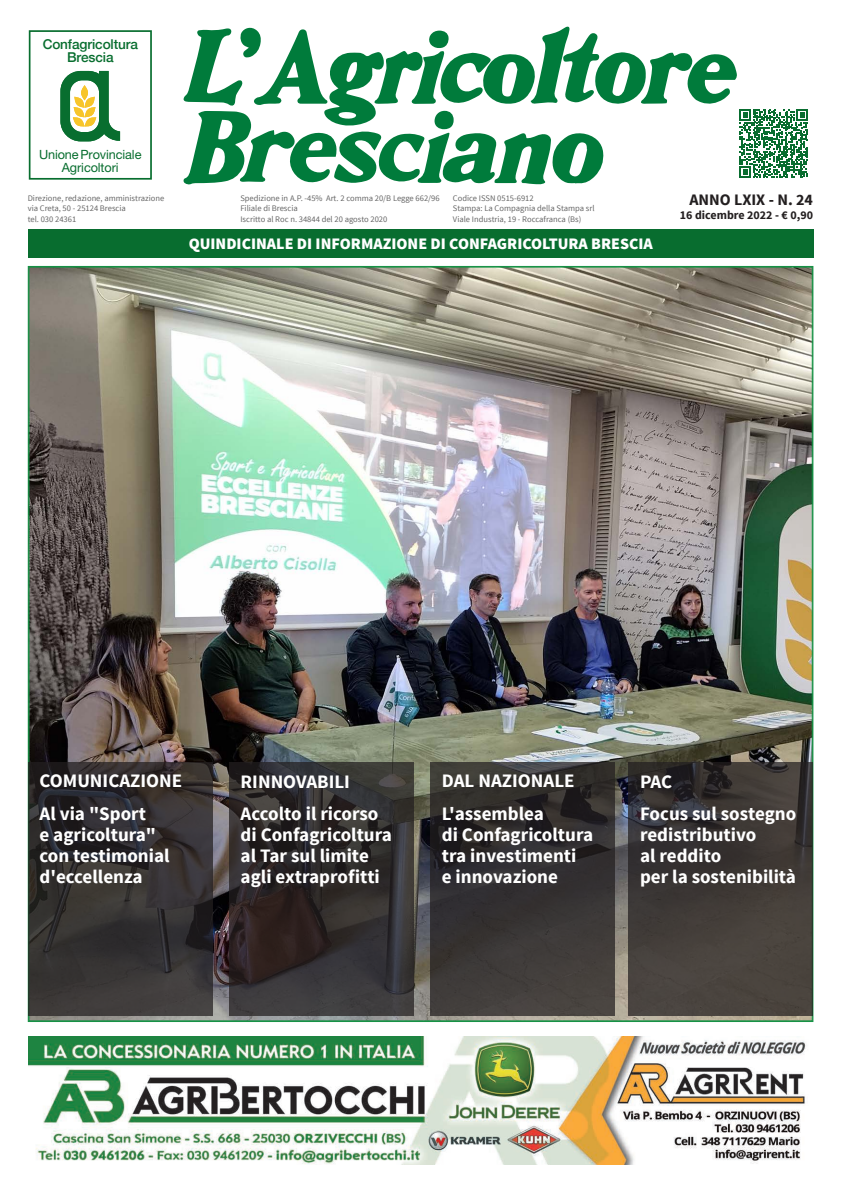
<style>
.page{position:relative;width:842px;height:1191px;background:#fff}
.page>*{position:absolute;margin:0;border:0;box-sizing:border-box;transform-origin:0 0}
.Descrizione_Sommario{font:700 19px/21px "Source Sans Pro";color:#fff}
.Testo_fascia_testata{font:900 16px "Source Sans Pro";color:#fff}
.t1{font:700 16px "Source Sans Pro";color:#231f20}
.t2{font:500 13.6px/13.6px "Helvetica Neue";letter-spacing:-.01em;color:#086e2f;text-align:center}
.t3{font:12.7px/12.7px "Helvetica Neue";letter-spacing:-.01em;color:#086e2f;text-align:center}
.t4{font:700 12px "Source Sans Pro";color:#231f20}
.indirizzi_testata{font:8.5px "Source Sans Pro";color:#666}
.indirizzi_testata_gr{font:8.5px "Source Sans Pro";color:#666}
</style>
<div class="page">
<img style="left:28px;top:266px;width:785px;height:756px">
<div style="left:28px;top:229px;width:785px;height:28px;background:#086d2f"></div>
<div style="left:29px;top:30px;width:123px;height:150px;border:2px solid #086e2f"></div>
<svg style="left:60px;top:71px;width:60px;height:70px"></svg>
<svg style="left:183px;top:26px;width:625px;height:159px"></svg>
<svg style="left:629px;top:762px;width:184px;height:253px;background:#3e3a37"></svg>
<svg style="left:229px;top:762px;width:185px;height:253px;background:#322e2e"></svg>
<svg style="left:28px;top:762px;width:184px;height:253px;background:#333030"></svg>
<svg style="left:430px;top:762px;width:185px;height:253px;background:#363332"></svg>
<img style="left:28px;top:1037px;width:778px;height:127px">
<p class="t2" style="left:43px;top:36px;width:97px">Confagricoltura<br>Brescia</p>
<p class="t3" style="left:39px;top:148px;width:104px">Unione Provinciale<br>Agricoltori</p>
<p class="indirizzi_testata" style="left:28px;top:193px;width:138px">Direzione, redazione, amministrazione</p>
<p class="indirizzi_testata" style="left:28px;top:203px;width:100px">via Creta, 50 - 25124 Brescia</p>
<p class="indirizzi_testata" style="left:28px;top:213px;width:50px">tel. 030 24361</p>
<p class="indirizzi_testata" style="left:240px;top:193px;width:201px">Spedizione in A.P. -45% Art. 2 comma 20/B Legge 662/96</p>
<p class="indirizzi_testata" style="left:240px;top:203px;width:59px">Filiale di Brescia</p>
<p class="indirizzi_testata" style="left:240px;top:213px;width:148px">Iscritto al Roc n. 34844 del 20 agosto 2020</p>
<p class="indirizzi_testata_gr" style="left:453px;top:193px;width:82px">Codice ISSN 0515-6912</p>
<p class="indirizzi_testata_gr" style="left:453px;top:203px;width:143px">Stampa: La Compagnia della Stampa srl</p>
<p class="indirizzi_testata" style="left:453px;top:213px;width:130px">Viale Industria, 19 - Roccafranca (Bs)</p>
<p class="Testo_fascia_testata" style="left:189px;top:233px;width:466px">QUINDICINALE DI INFORMAZIONE DI CONFAGRICOLTURA BRESCIA</p>
<p class="t1" style="left:689px;top:189px;width:125px">ANNO LXIX - N. 24</p>
<p class="t4" style="left:680px;top:207px;width:135px">16 dicembre 2022 - € 0,90</p>
<p class="Descrizione_Sommario" style="left:40px;top:771px;width:144px">COMUNICAZIONE</p>
<p class="Descrizione_Sommario" style="left:40px;top:803px;width:132px">Al via "Sport<br>e agricoltura" con testimonial d'eccellenza</p>
<p class="Descrizione_Sommario" style="left:241px;top:771px;width:111px">RINNOVABILI</p>
<p class="Descrizione_Sommario" style="left:241px;top:804px;width:153px">Accolto il ricorso di Confagricoltura al Tar sul limite agli extraprofitti</p>
<p class="Descrizione_Sommario" style="left:442px;top:771px;width:134px">DAL NAZIONALE</p>
<p class="Descrizione_Sommario" style="left:442px;top:803px;width:153px">L'assemblea<br>di Confagricoltura tra investimenti<br>e innovazione</p>
<p class="Descrizione_Sommario" style="left:640px;top:771px;width:34px">PAC</p>
<p class="Descrizione_Sommario" style="left:640px;top:804px;width:158px">Focus sul sostegno redistributivo<br>al reddito<br>per la sostenibilità</p>
</div>
